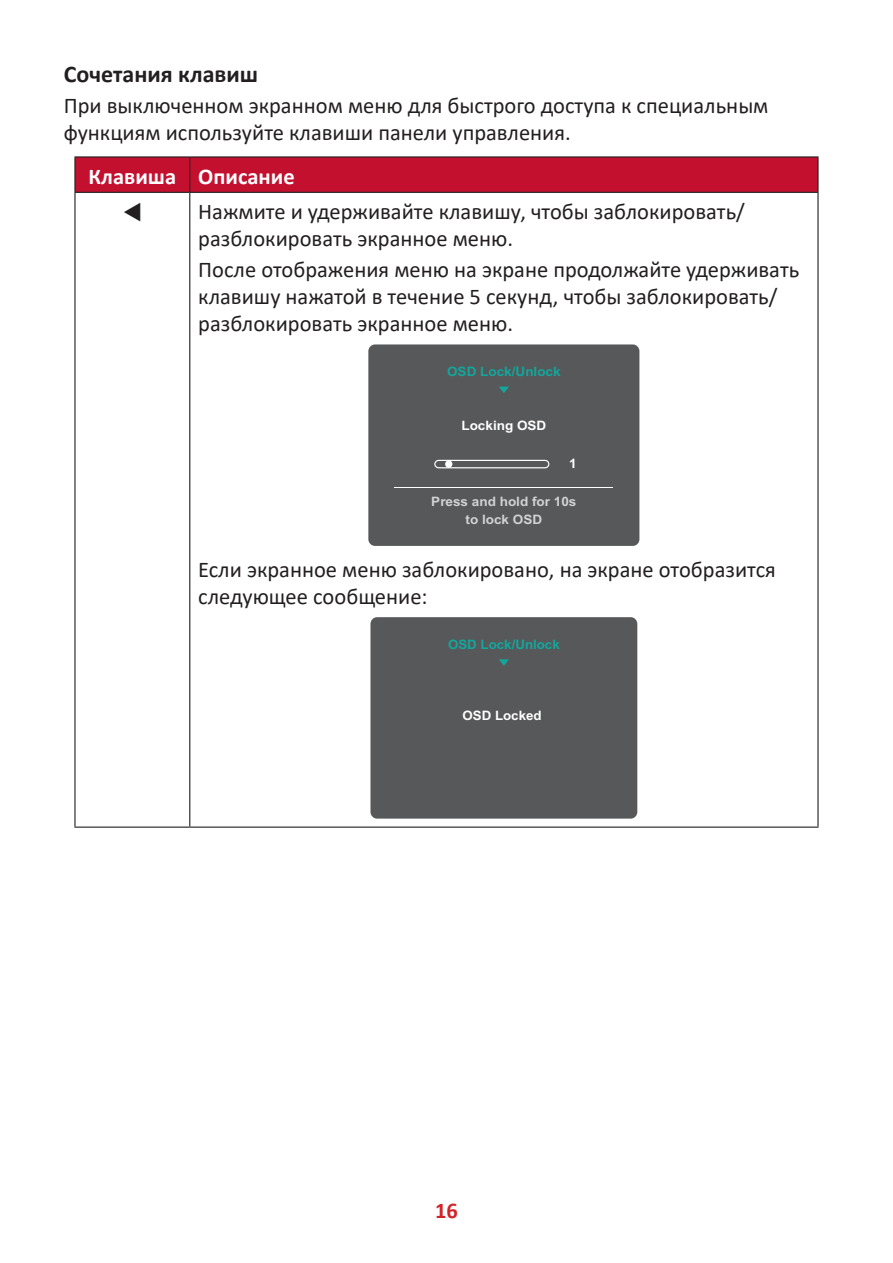
<style>
.page{position:relative;width:893px;height:1263px;background:#fff}
.page>*{position:absolute;margin:0;border:0;box-sizing:border-box;transform-origin:0 0}
.t1{font:700 24px "Calibri";color:#231f20}
.t2{font:22.5px/27px "Calibri";color:#231f20}
.t3{font:700 22.5px "Calibri";color:#fff}
.t4{font:700 22.5px "Calibri";color:#d1232a}
.t5{font:700 13.05px/18px "Arial";color:#d1d2d4;text-align:center;scale:1.04 1}
.t6{font:700 13.05px "Arial";color:#12a79d;scale:1.04 1}
.t7{font:700 13.05px "Arial";color:#12a79d}
.t8{font:700 13.05px "Arial";color:#fff;scale:1.04 1}
.t9{font:700 13.05px "Arial";color:#fff}
</style>
<div class="page">
<div style="left:76px;top:158px;width:741px;height:34px;background:#c3102f"></div>
<hr style="left:817px;top:193px;width:2px;height:633px;background:#231f20">
<hr style="left:190px;top:156px;width:629px;height:2px;background:#231f20">
<hr style="left:817px;top:158px;width:2px;height:34px;background:#231f20">
<hr style="left:74px;top:192px;width:116px;height:1px;background:#231f20">
<hr style="left:190px;top:192px;width:629px;height:1px;background:#231f20">
<hr style="left:74px;top:193px;width:2px;height:633px;background:#231f20">
<hr style="left:189px;top:193px;width:1px;height:633px;background:#231f20">
<hr style="left:74px;top:156px;width:116px;height:2px;background:#231f20">
<hr style="left:74px;top:158px;width:2px;height:34px;background:#231f20">
<hr style="left:189px;top:158px;width:1px;height:34px;background:#231f20">
<hr style="left:74px;top:826px;width:116px;height:2px;background:#231f20">
<hr style="left:190px;top:826px;width:629px;height:2px;background:#231f20">
<div style="left:368px;top:344px;width:271px;height:202px;background:#57585a;border-radius:7px"></div>
<hr style="left:395px;top:487px;width:218px;height:1px;background:#fff">
<div style="left:434px;top:460px;width:115px;height:8px;border:1px solid #fff;border-radius:4px"></div>
<div style="left:445px;top:460px;width:7px;height:8px;background:#fff;border-radius:50%"></div>
<svg style="left:499px;top:387px;width:10px;height:6px"></svg>
<div style="left:370px;top:617px;width:267px;height:202px;background:#57585a;border-radius:7px"></div>
<svg style="left:499px;top:659px;width:10px;height:7px"></svg>
<p class="t1" style="left:64px;top:57px;width:196px">Сочетания клавиш</p>
<p class="t2" style="left:64px;top:91px;width:706px">При выключенном экранном меню для быстрого доступа к специальным функциям используйте клавиши панели управления.</p>
<p class="t3" style="left:89px;top:160px;width:208px">Клавиша Описание</p>
<p class="t2" style="left:198px;top:198px;width:548px">Нажмите и удерживайте клавишу, чтобы заблокировать/ разблокировать экранное меню.</p>
<p class="t2" style="left:198px;top:256px;width:602px">После отображения меню на экране продолжайте удерживать клавишу нажатой в течение 5 секунд, чтобы заблокировать/ разблокировать экранное меню.</p>
<p class="t6" style="left:447px;top:362px;width:111px">OSD Lock/Unlock</p>
<p class="t8" style="left:461px;top:416px;width:83px">Locking OSD</p>
<p class="t8" style="left:569px;top:455px;width:9px">1</p>
<p class="t5" style="left:431px;top:492px;width:141px">Press and hold for 10s to lock OSD</p>
<p class="t2" style="left:198px;top:556px;width:579px">Если экранное меню заблокировано, на экране отобразится следующее сообщение:</p>
<p class="t7" style="left:448px;top:635px;width:113px">OSD Lock/Unlock</p>
<p class="t9" style="left:462px;top:707px;width:81px">OSD Locked</p>
<p class="t4" style="left:435px;top:1194px;width:24px">16</p>
</div>
